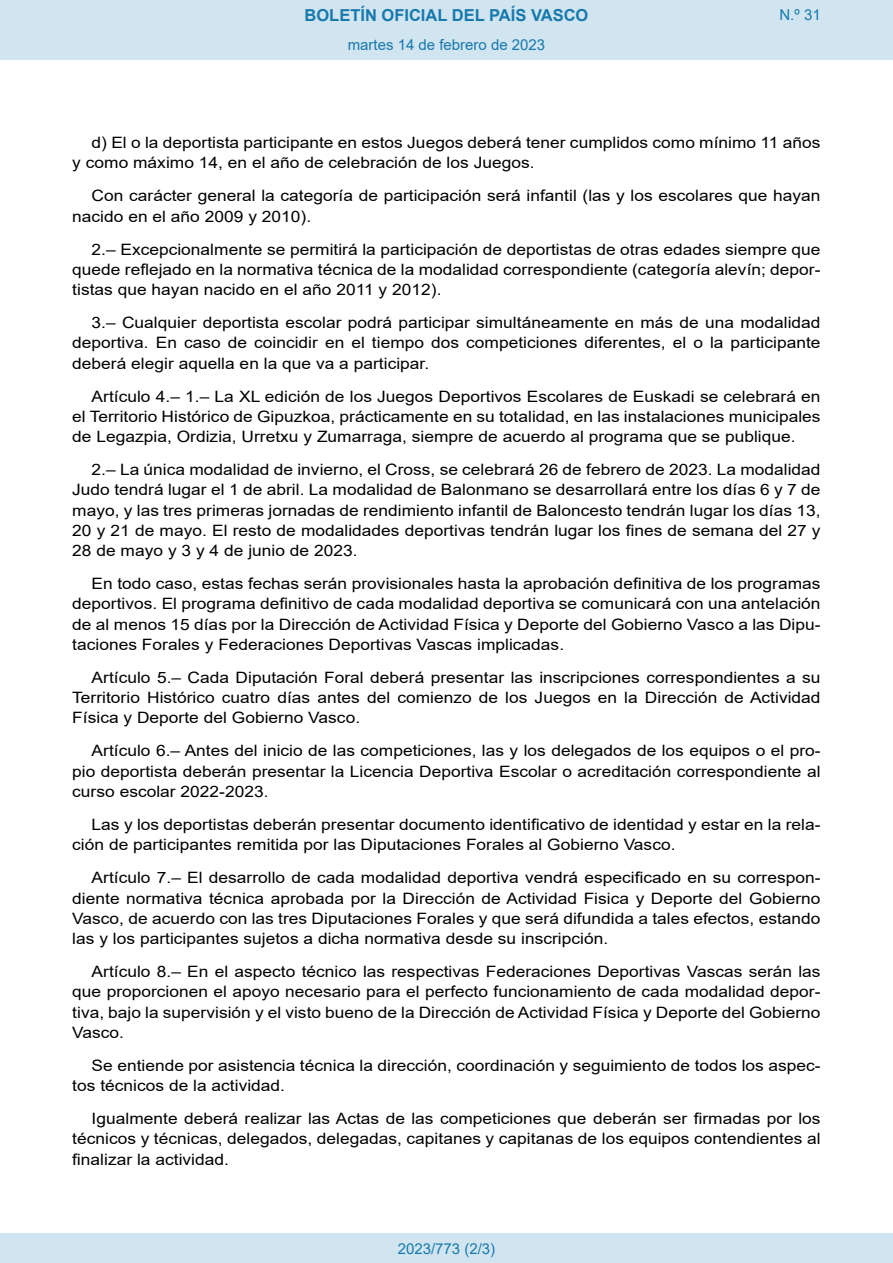
<style>
.page{position:relative;width:893px;height:1263px;background:#fff}
.page>*{position:absolute;margin:0;border:0;box-sizing:border-box;transform-origin:0 0}
.t1{font:700 16.5px "Arial";color:#1879ad}
.BOPVDetalle{font:15.6px/20.2px "Arial";color:#000;text-align:justify;scale:1.11 1}
.Paginacion_Centro{font:15px "Arial";color:#1879ad}
</style>
<div class="page">
<div style="left:0;top:0;width:893px;height:60px;background:#d0e5f0"></div>
<div style="left:0;top:1233px;width:893px;height:30px;background:#d0e5f0"></div>
<p class="t1" style="left:305px;top:3px;width:285px">BOLETÍN OFICIAL DEL PAÍS VASCO</p>
<p class="Paginacion_Centro" style="left:348px;top:35px;width:199px">martes 14 de febrero de 2023</p>
<p class="Paginacion_Centro" style="left:779px;top:5px;width:43px">N.º 31</p>
<p class="BOPVDetalle" style="left:72px;top:132px;width:676px;text-indent:19px">d) El o la deportista participante en estos Juegos deberá tener cumplidos como mínimo 11 años y como máximo 14, en el año de celebración de los Juegos.</p>
<p class="BOPVDetalle" style="left:72px;top:186px;width:676px;text-indent:19px">Con carácter general la categoría de participación será infantil (las y los escolares que hayan nacido en el año 2009 y 2010).</p>
<p class="BOPVDetalle" style="left:72px;top:239px;width:676px;text-indent:19px">2.– Excepcionalmente se permitirá la participación de deportistas de otras edades siempre que quede reflejado en la normativa técnica de la modalidad correspondiente (categoría alevín; depor&shy;tistas que hayan nacido en el año 2011 y 2012).</p>
<p class="BOPVDetalle" style="left:72px;top:312px;width:676px;text-indent:19px">3.– Cualquier deportista escolar podrá participar simultáneamente en más de una modalidad deportiva. En caso de coincidir en el tiempo dos competiciones diferentes, el o la participante deberá elegir aquella en la que va a participar.</p>
<p class="BOPVDetalle" style="left:72px;top:386px;width:676px;text-indent:19px">Artículo 4.– 1.– La XL edición de los Juegos Deportivos Escolares de Euskadi se celebrará en el Territorio Histórico de Gipuzkoa, prácticamente en su totalidad, en las instalaciones municipales de Legazpia, Ordizia, Urretxu y Zumarraga, siempre de acuerdo al programa que se publique.</p>
<p class="BOPVDetalle" style="left:72px;top:459px;width:676px;text-indent:19px">2.– La única modalidad de invierno, el Cross, se celebrará 26 de febrero de 2023. La modalidad Judo tendrá lugar el 1 de abril. La modalidad de Balonmano se desarrollará entre los días 6 y 7 de mayo, y las tres primeras jornadas de rendimiento infantil de Baloncesto tendrán lugar los días 13, 20 y 21 de mayo. El resto de modalidades deportivas tendrán lugar los fines de semana del 27 y 28 de mayo y 3 y 4 de junio de 2023.</p>
<p class="BOPVDetalle" style="left:72px;top:573px;width:676px;text-indent:19px">En todo caso, estas fechas serán provisionales hasta la aprobación definitiva de los programas deportivos. El programa definitivo de cada modalidad deportiva se comunicará con una antelación de al menos 15 días por la Dirección de Actividad Física y Deporte del Gobierno Vasco a las Dipu&shy;taciones Forales y Federaciones Deportivas Vascas implicadas.</p>
<p class="BOPVDetalle" style="left:72px;top:667px;width:676px;text-indent:19px">Artículo 5.– Cada Diputación Foral deberá presentar las inscripciones correspondientes a su Territorio Histórico cuatro días antes del comienzo de los Juegos en la Dirección de Actividad Física y Deporte del Gobierno Vasco.</p>
<p class="BOPVDetalle" style="left:72px;top:741px;width:676px;text-indent:19px">Artículo 6.– Antes del inicio de las competiciones, las y los delegados de los equipos o el pro&shy;pio deportista deberán presentar la Licencia Deportiva Escolar o acreditación correspondiente al curso escolar 2022-2023.</p>
<p class="BOPVDetalle" style="left:72px;top:814px;width:676px;text-indent:19px">Las y los deportistas deberán presentar documento identificativo de identidad y estar en la rela&shy;ción de participantes remitida por las Diputaciones Forales al Gobierno Vasco.</p>
<p class="BOPVDetalle" style="left:72px;top:867px;width:676px;text-indent:19px">Artículo 7.– El desarrollo de cada modalidad deportiva vendrá especificado en su correspon&shy;diente normativa técnica aprobada por la Dirección de Actividad Fisica y Deporte del Gobierno Vasco, de acuerdo con las tres Diputaciones Forales y que será difundida a tales efectos, estando las y los participantes sujetos a dicha normativa desde su inscripción.</p>
<p class="BOPVDetalle" style="left:72px;top:961px;width:676px;text-indent:19px">Artículo 8.– En el aspecto técnico las respectivas Federaciones Deportivas Vascas serán las que proporcionen el apoyo necesario para el perfecto funcionamiento de cada modalidad depor&shy;tiva, bajo la supervisión y el visto bueno de la Dirección de Actividad Física y Deporte del Gobierno Vasco.</p>
<p class="BOPVDetalle" style="left:72px;top:1055px;width:676px;text-indent:19px">Se entiende por asistencia técnica la dirección, coordinación y seguimiento de todos los aspec&shy;tos técnicos de la actividad.</p>
<p class="BOPVDetalle" style="left:72px;top:1108px;width:676px;text-indent:19px">Igualmente deberá realizar las Actas de las competiciones que deberán ser firmadas por los técnicos y técnicas, delegados, delegadas, capitanes y capitanas de los equipos contendientes al finalizar la actividad.</p>
<p class="Paginacion_Centro" style="left:398px;top:1238px;width:99px">2023/773 (2/3)</p>
</div>
